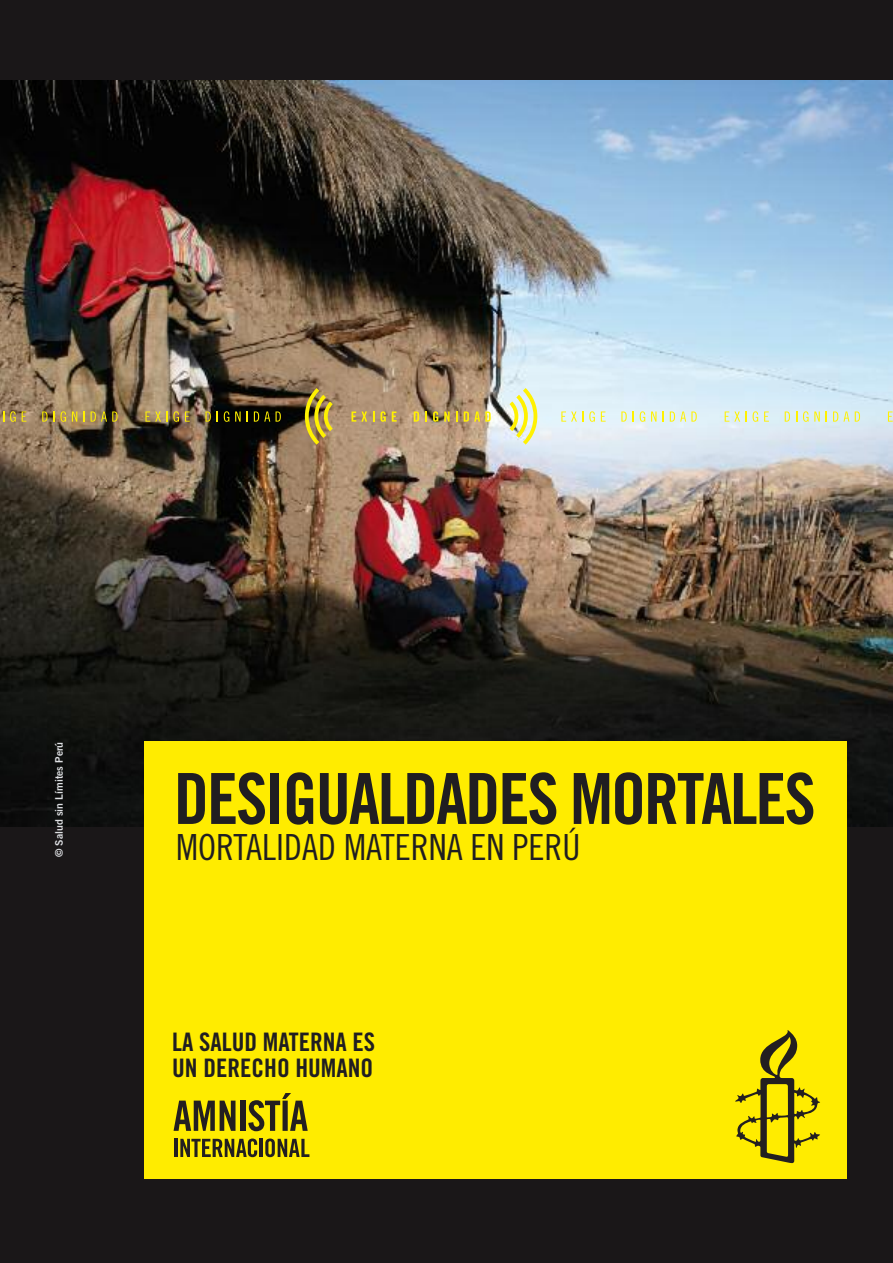
<style>
.page{position:relative;width:893px;height:1263px;background:#1a1718}
.page>*{position:absolute;margin:0;border:0;box-sizing:border-box;transform-origin:0 0}
.t1{font:70.5px "Amnesty Trade Gothic Bd Cn 20";letter-spacing:-.03em;color:#201e21}
.t2{font:36px "Amnesty Trade Gothic Cn 18";color:#201e21}
.t3{font:25.5px/25.5px "Amnesty Trade Gothic Bd Cn 20";color:#201e21}
.t4{font:10.5px "Amnesty Trade Gothic Bd 2";color:#dee0e3}
</style>
<div class="page">
<img style="left:0;top:80px;width:893px;height:747px">
<svg style="left:561px;top:411px;width:22px;height:11px"></svg>
<svg style="left:589px;top:411px;width:6px;height:11px"></svg>
<svg style="left:601px;top:411px;width:5px;height:11px"></svg>
<svg style="left:621px;top:411px;width:6px;height:11px"></svg>
<svg style="left:640px;top:411px;width:5px;height:11px"></svg>
<svg style="left:651px;top:411px;width:5px;height:11px"></svg>
<svg style="left:662px;top:411px;width:2px;height:11px"></svg>
<svg style="left:670px;top:411px;width:27px;height:11px"></svg>
<svg style="left:725px;top:411px;width:15px;height:11px"></svg>
<svg style="left:753px;top:411px;width:5px;height:11px"></svg>
<svg style="left:764px;top:411px;width:5px;height:11px"></svg>
<svg style="left:785px;top:411px;width:5px;height:11px"></svg>
<svg style="left:803px;top:411px;width:5px;height:11px"></svg>
<svg style="left:814px;top:411px;width:6px;height:11px"></svg>
<svg style="left:833px;top:411px;width:16px;height:11px"></svg>
<svg style="left:855px;top:411px;width:5px;height:11px"></svg>
<svg style="left:888px;top:411px;width:5px;height:11px"></svg>
<svg style="left:10px;top:411px;width:6px;height:11px"></svg>
<svg style="left:22px;top:411px;width:4px;height:11px"></svg>
<svg style="left:42px;top:411px;width:6px;height:11px"></svg>
<svg style="left:61px;top:411px;width:5px;height:11px"></svg>
<svg style="left:72px;top:411px;width:5px;height:11px"></svg>
<svg style="left:91px;top:411px;width:27px;height:11px"></svg>
<svg style="left:145px;top:411px;width:34px;height:11px"></svg>
<svg style="left:185px;top:411px;width:5px;height:11px"></svg>
<svg style="left:206px;top:411px;width:5px;height:11px"></svg>
<svg style="left:224px;top:411px;width:5px;height:11px"></svg>
<svg style="left:235px;top:411px;width:6px;height:11px"></svg>
<svg style="left:254px;top:411px;width:16px;height:11px"></svg>
<svg style="left:276px;top:411px;width:5px;height:11px"></svg>
<svg style="left:351px;top:411px;width:16px;height:11px"></svg>
<svg style="left:380px;top:411px;width:6px;height:11px"></svg>
<svg style="left:392px;top:411px;width:5px;height:11px"></svg>
<svg style="left:414px;top:411px;width:5px;height:11px"></svg>
<svg style="left:425px;top:411px;width:2px;height:11px"></svg>
<svg style="left:433px;top:411px;width:5px;height:11px"></svg>
<svg style="left:444px;top:411px;width:6px;height:11px"></svg>
<svg style="left:456px;top:411px;width:2px;height:11px"></svg>
<svg style="left:464px;top:411px;width:27px;height:11px"></svg>
<svg style="left:305px;top:388px;width:28px;height:57px;background:#b29a3b"></svg>
<svg style="left:509px;top:388px;width:28px;height:57px;background:#e9eca3"></svg>
<div style="left:144px;top:742px;width:702px;height:437px;background:#ffec00"></div>
<svg style="left:735px;top:1030px;width:85px;height:133px"></svg>
<div style="left:240px;top:1100px;width:5px;height:31px;background:#231f20"></div>
<svg style="left:248px;top:1093px;width:60px;height:38px"></svg>
<hr style="left:174px;top:1139px;width:3px;height:18px;background:#231f20">
<svg style="left:180px;top:1138px;width:77px;height:19px"></svg>
<hr style="left:259px;top:1139px;width:4px;height:18px;background:#231f20">
<svg style="left:265px;top:1138px;width:44px;height:19px"></svg>
<svg style="left:174px;top:1100px;width:61px;height:31px"></svg>
<p class="t4" style="left:53px;top:857px;width:117px;rotate:-90deg">© Salud sin Límites Perú</p>
<h1 class="t1" style="left:174px;top:756px;width:643px">DESIGUALDADES MORTALES</h1>
<h2 class="t2" style="left:176px;top:826px;width:406px">MORTALIDAD MATERNA EN PERÚ</h2>
<p class="t3" style="left:172px;top:1029px;width:204px">LA SALUD MATERNA ES<br>UN DERECHO HUMANO</p>
</div>
